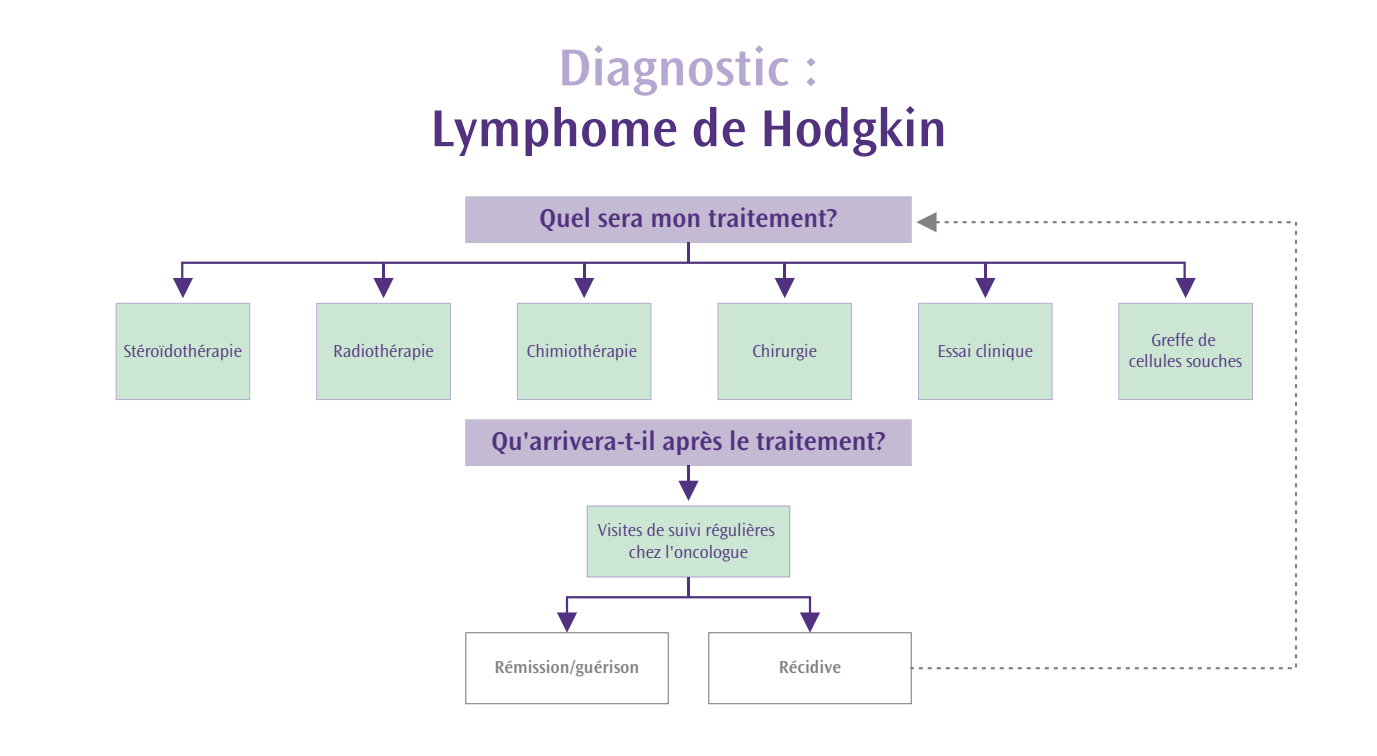
<style>
.page{position:relative;width:1377px;height:756px;background:#fff}
.page>*{position:absolute;margin:0;border:0;box-sizing:border-box;transform-origin:0 0}
.t1{font:600 54px "Ocean Sans Std";color:#52317f}
.t2{font:600 54px "Ocean Sans Std";color:#b6a7d0}
.t3{font:600 27px "Ocean Sans Std";color:#52317f}
.t4{font:300 18px/21.6px "Ocean Sans";color:#52317f;text-align:center}
.t5{font:600 18px "Ocean Sans Std";color:#808285}
</style>
<div class="page">
<div style="left:465px;top:419px;width:445px;height:47px;background:#c4bad3"></div>
<svg style="left:910px;top:221px;width:387px;height:448px"></svg>
<svg style="left:465px;top:196px;width:472px;height:47px;background:#c6bcd4"></svg>
<hr style="left:687px;top:242px;width:3px;height:20px;background:#52317f">
<hr style="left:687px;top:576px;width:3px;height:21px;background:#52317f">
<svg style="left:465px;top:595px;width:447px;height:108px"></svg>
<svg style="left:116px;top:261px;width:1137px;height:139px"></svg>
<hr style="left:583px;top:262px;width:2px;height:21px;background:#52317f">
<svg style="left:587px;top:480px;width:203px;height:97px"></svg>
<hr style="left:687px;top:465px;width:3px;height:20px;background:#52317f">
<h1 class="t2" style="left:558px;top:46px;width:263px">Diagnostic :</h1>
<h1 class="t1" style="left:430px;top:107px;width:518px">Lymphome de Hodgkin</h1>
<h2 class="t3" style="left:540px;top:207px;width:299px">Quel sera mon traitement?</h2>
<p class="t4" style="left:124px;top:341px;width:120px">Stéroïdothérapie</p>
<p class="t4" style="left:1129px;top:330px;width:115px">Greffe de cellules souches</p>
<p class="t4" style="left:333px;top:341px;width:102px">Radiothérapie</p>
<p class="t4" style="left:527px;top:341px;width:112px">Chimiothérapie</p>
<p class="t4" style="left:752px;top:341px;width:66px">Chirurgie</p>
<p class="t4" style="left:938px;top:341px;width:97px">Essai clinique</p>
<h2 class="t3" style="left:491px;top:430px;width:396px">Qu'arrivera-t-il après le traitement?</h2>
<p class="t4" style="left:598px;top:520px;width:178px">Visites de suivi régulières chez l'oncologue</p>
<p class="t5" style="left:495px;top:659px;width:146px">Rémission/guérison</p>
<p class="t5" style="left:779px;top:659px;width:64px">Récidive</p>
</div>
